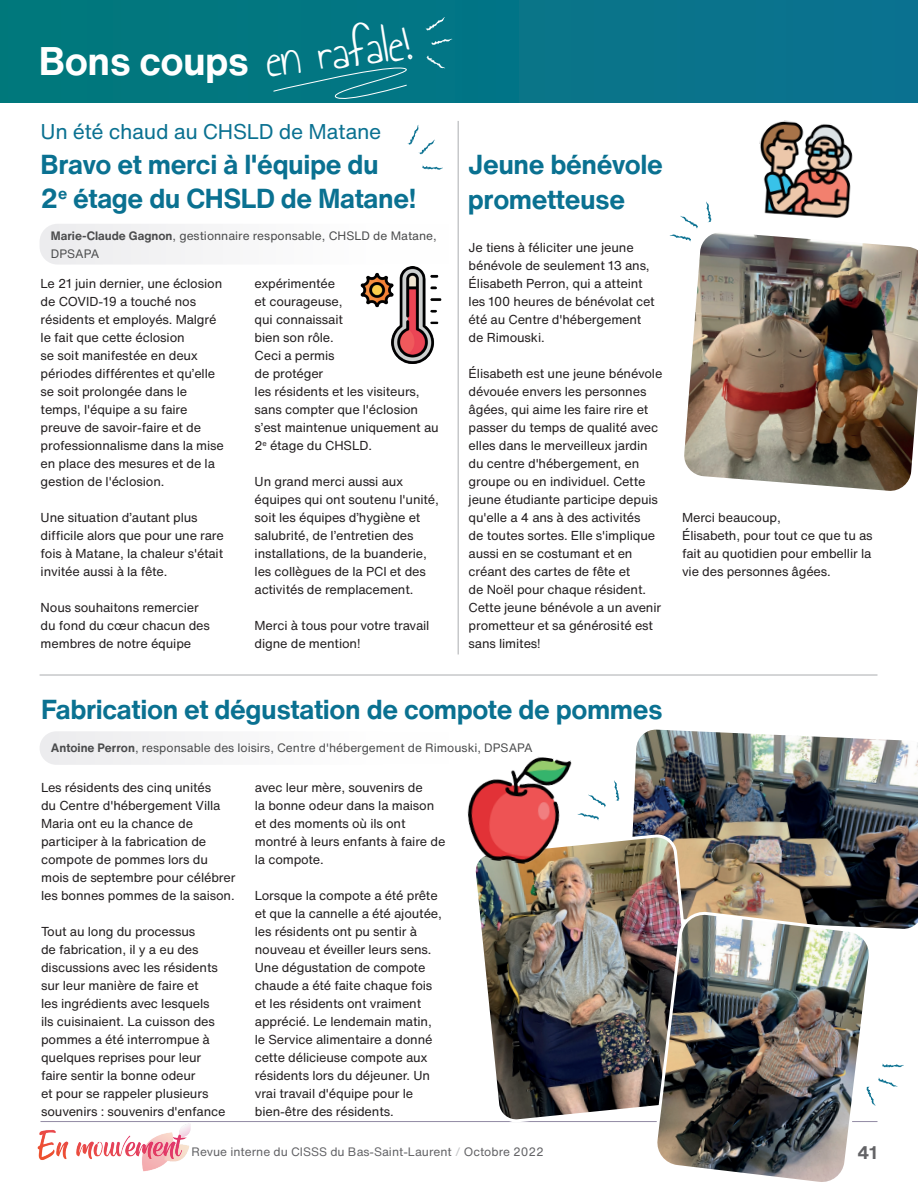
<style>
.page{position:relative;width:918px;height:1188px;background:#fff}
.page>*{position:absolute;margin:0;border:0;box-sizing:border-box;transform-origin:0 0}
.t1{font:700 39.3px "Helvetica Now Text";letter-spacing:-.015em;color:#fff}
.t2{font:37.2px "Annie Use Your Telescope";color:#fff}
.t3{font:700 27px/34.5px "Helvetica Now Text";letter-spacing:-.015em;color:#0a7191}
.t4{font:21px "Helvetica Now Text";letter-spacing:-.015em;color:#0a7191}
.t5{font:700 18px "Helvetica Now Text";color:#636366}
.t6{font:12.75px/18px "Helvetica Now Text";letter-spacing:-.01em;color:#231f20}
.t7{font:12px/18px "Helvetica Now Text";color:#4b4c4d}
.t8{font:12px "Helvetica Now Text";color:#636366}
.s1{font-weight:700}
.s2{color:#c7c8ca}
</style>
<div class="page">
<img style="left:142px;top:1123px;width:47px;height:49px">
<img style="left:37px;top:1124px;width:154px;height:41px">
<hr style="left:40px;top:1121px;width:838px;height:1px;background:#221346">
<div style="left:0;top:0;width:918px;height:102px;background:#027587"></div>
<div style="left:40px;top:224px;width:163px;height:41px;background:#f0f0f2"></div>
<div style="left:40px;top:731px;width:163px;height:34px;background:#f0f0f2"></div>
<hr style="left:40px;top:674px;width:837px;height:2px;background:#c7c8ca">
<hr style="left:458px;top:121px;width:1px;height:533px;background:#c7c8ca">
<img style="left:684px;top:233px;width:234px;height:258px">
<img style="left:632px;top:729px;width:286px;height:200px">
<img style="left:473px;top:835px;width:227px;height:287px">
<img style="left:651px;top:910px;width:224px;height:272px">
<img style="left:467px;top:757px;width:110px;height:112px">
<img style="left:759px;top:120px;width:94px;height:98px">
<img style="left:360px;top:267px;width:82px;height:96px">
<svg style="left:577px;top:794px;width:29px;height:27px"></svg>
<svg style="left:614px;top:781px;width:6px;height:20px"></svg>
<svg style="left:882px;top:1063px;width:22px;height:5px"></svg>
<svg style="left:866px;top:1077px;width:32px;height:29px"></svg>
<svg style="left:669px;top:215px;width:30px;height:27px"></svg>
<svg style="left:706px;top:202px;width:6px;height:21px"></svg>
<svg style="left:407px;top:125px;width:28px;height:30px"></svg>
<svg style="left:422px;top:165px;width:21px;height:5px"></svg>
<svg style="left:425px;top:17px;width:20px;height:14px"></svg>
<svg style="left:431px;top:38px;width:22px;height:7px"></svg>
<svg style="left:273px;top:55px;width:172px;height:48px"></svg>
<h1 class="t1" style="left:39px;top:31px;width:212px">Bons coups</h1>
<h2 class="t2" style="left:263px;top:42px;width:148px;rotate:-7deg">en rafale!</h2>
<h3 class="t4" style="left:41px;top:116px;width:342px">Un été chaud au CHSLD de Matane</h3>
<h3 class="t3" style="left:41px;top:146px;width:377px">Bravo et merci à l'équipe du<br>2<sup>e</sup> étage du CHSLD de Matane!</h3>
<h3 class="t3" style="left:468px;top:147px;width:196px">Jeune bénévole prometteuse</h3>
<p class="t7" style="left:51px;top:226px;width:388px"><span class="s1">Marie-Claude Gagnon</span>, gestionnaire responsable, CHSLD de Matane,<br>DPSAPA</p>
<p class="t6" style="left:41px;top:274px;width:185px">Le 21 juin dernier, une éclosion de COVID-19 a touché nos résidents et employés. Malgré le fait que cette éclosion<br>se soit manifestée en deux périodes différentes et qu’elle se soit prolongée dans le temps, l'équipe a su faire preuve de savoir-faire et de professionnalisme dans la mise en place des mesures et de la gestion de l'éclosion.</p>
<p class="t6" style="left:41px;top:508px;width:185px">Une situation d’autant plus difficile alors que pour une rare fois à Matane, la chaleur s'était invitée aussi à la fête.</p>
<p class="t6" style="left:41px;top:598px;width:171px">Nous souhaitons remercier du fond du cœur chacun des membres de notre équipe</p>
<p class="t6" style="left:255px;top:274px;width:186px">expérimentée<br>et courageuse,<br>qui connaissait<br>bien son rôle.<br>Ceci a permis<br>de protéger<br>les résidents et les visiteurs, sans compter que l'éclosion s’est maintenue uniquement au<br>2<sup>e</sup> étage du CHSLD.</p>
<p class="t6" style="left:255px;top:472px;width:186px">Un grand merci aussi aux équipes qui ont soutenu l'unité, soit les équipes d’hygiène et salubrité, de l’entretien des installations, de la buanderie, les collègues de la PCI et des activités de remplacement.</p>
<p class="t6" style="left:255px;top:616px;width:176px">Merci à tous pour votre travail digne de mention!</p>
<p class="t6" style="left:469px;top:238px;width:188px">Je tiens à féliciter une jeune bénévole de seulement 13 ans,<br>Élisabeth Perron, qui a atteint les 100 heures de bénévolat cet été au Centre d'hébergement de Rimouski.</p>
<p class="t6" style="left:469px;top:364px;width:195px">Élisabeth est une jeune bénévole dévouée envers les personnes âgées, qui aime les faire rire et passer du temps de qualité avec elles dans le merveilleux jardin du centre d'hébergement, en groupe ou en individuel. Cette jeune étudiante participe depuis qu'elle a 4 ans à des activités<br>de toutes sortes. Elle s'implique aussi en se costumant et en créant des cartes de fête et<br>de Noël pour chaque résident.<br>Cette jeune bénévole a un avenir prometteur et sa générosité est sans limites!</p>
<h3 class="t3" style="left:41px;top:692px;width:623px">Fabrication et dégustation de compote de pommes</h3>
<p class="t7" style="left:51px;top:738px;width:483px"><span class="s1">Antoine Perron</span>, responsable des loisirs, Centre d'hébergement de Rimouski, DPSAPA</p>
<p class="t6" style="left:41px;top:778px;width:196px">Les résidents des cinq unités<br>du Centre d'hébergement Villa<br>Maria ont eu la chance de participer à la fabrication de compote de pommes lors du mois de septembre pour célébrer les bonnes pommes de la saison.</p>
<p class="t6" style="left:41px;top:922px;width:186px">Tout au long du processus<br>de fabrication, il y a eu des discussions avec les résidents sur leur manière de faire et<br>les ingrédients avec lesquels<br>ils cuisinaient. La cuisson des pommes a été interrompue à quelques reprises pour leur faire sentir la bonne odeur<br>et pour se rappeler plusieurs souvenirs : souvenirs d'enfance</p>
<p class="t6" style="left:255px;top:778px;width:192px">avec leur mère, souvenirs de<br>la bonne odeur dans la maison et des moments où ils ont montré à leurs enfants à faire de la compote.</p>
<p class="t6" style="left:255px;top:886px;width:189px">Lorsque la compote a été prête et que la cannelle a été ajoutée, les résidents ont pu sentir à nouveau et éveiller leurs sens.<br>Une dégustation de compote chaude a été faite chaque fois et les résidents ont vraiment apprécié. Le lendemain matin, le Service alimentaire a donné cette délicieuse compote aux résidents lors du déjeuner. Un vrai travail d'équipe pour le bien-être des résidents.</p>
<p class="t6" style="left:682px;top:508px;width:192px">Merci beaucoup,<br>Élisabeth, pour tout ce que tu as fait au quotidien pour embellir la vie des personnes âgées.</p>
<p class="t8" style="left:192px;top:1143px;width:354px">Revue interne du CISSS du Bas-Saint-Laurent <span class="s2">/</span> Octobre 2022</p>
<h3 class="t5" style="left:857px;top:1140px;width:22px">41</h3>
</div>
